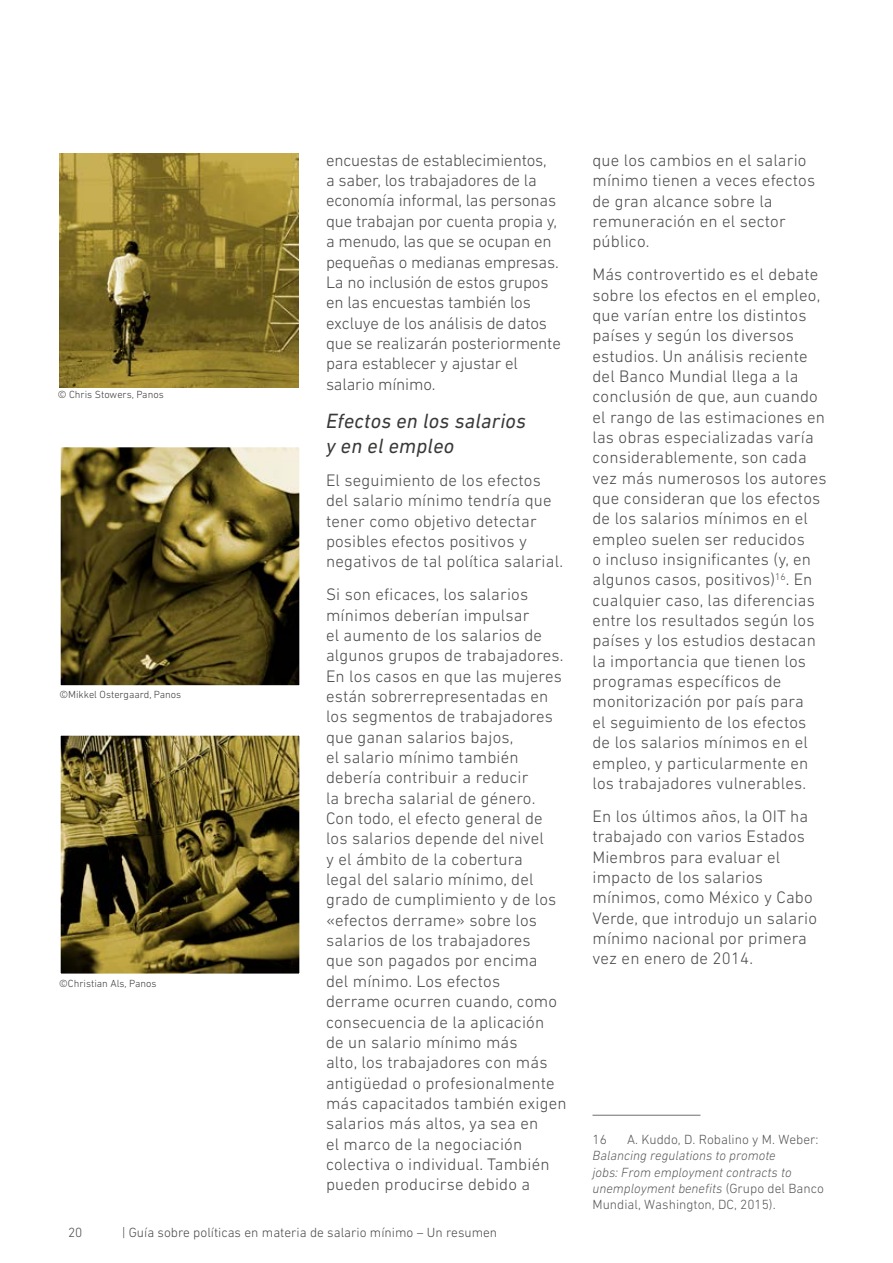
<style>
.page{position:relative;width:893px;height:1263px;background:#fff}
.page>*{position:absolute;margin:0;border:0;box-sizing:border-box;transform-origin:0 0}
.t1{font:italic 21px/25.2px "DIN Next LT Pro";letter-spacing:.01em;color:#3a3938}
.t2{font:300 16.95px/20.4px "DIN Next LT Pro";letter-spacing:.01em;color:#4a4a49}
.t3{font:300 16.95px/20.4px "DIN Next LT Pro";letter-spacing:-.01em;color:#4a4a49}
.t4{font:italic 300 13.5px/16.2px "DIN Next LT Pro";color:#575756}
.t5{font:300 13.5px "DIN Next LT Pro";color:#4a4a49}
.t6{font:300 13.5px "DIN Next LT Pro";color:#575756}
.t7{font:300 10.5px "DIN Next LT Pro";color:#3c3c3b}
.s1{font-style:normal}
</style>
<div class="page">
<hr style="left:592px;top:1115px;width:108px;height:1px;background:#706f6f">
<img style="left:59px;top:153px;width:240px;height:235px">
<img style="left:62px;top:448px;width:236px;height:236px">
<div style="left:58px;top:444px;width:244px;height:244px;border:3px solid #fff"></div>
<img style="left:62px;top:737px;width:236px;height:235px">
<div style="left:58px;top:733px;width:244px;height:243px;border:3px solid #fff"></div>
<p class="t7" style="left:58px;top:388px;width:108px">© Chris Stowers, Panos</p>
<p class="t7" style="left:59px;top:689px;width:123px">©Mikkel Ostergaard, Panos</p>
<p class="t7" style="left:59px;top:977px;width:99px">©Christian Als, Panos</p>
<p class="t3" style="left:326px;top:150px;width:236px">encuestas de establecimientos,<br>a saber, los trabajadores de la economía informal, las personas que trabajan por cuenta propia y, a menudo, las que se ocupan en pequeñas o medianas empresas.<br>La no inclusión de estos grupos en las encuestas también los excluye de los análisis de datos que se realizarán posteriormente para establecer y ajustar el salario mínimo.</p>
<p class="t1" style="left:326px;top:407px;width:202px">Efectos en los salarios y en el empleo</p>
<p class="t2" style="left:326px;top:470px;width:239px">El seguimiento de los efectos del salario mínimo tendría que tener como objetivo detectar posibles efectos positivos y negativos de tal política salarial.</p>
<p class="t2" style="left:326px;top:584px;width:242px">Si son eficaces, los salarios mínimos deberían impulsar<br>el aumento de los salarios de algunos grupos de trabajadores.<br>En los casos en que las mujeres están sobrerrepresentadas en los segmentos de trabajadores que ganan salarios bajos,<br>el salario mínimo también debería contribuir a reducir<br>la brecha salarial de género.<br>Con todo, el efecto general de los salarios depende del nivel<br>y el ámbito de la cobertura<br>legal del salario mínimo, del grado de cumplimiento y de los «efectos derrame» sobre los salarios de los trabajadores<br>que son pagados por encima<br>del mínimo. Los efectos derrame ocurren cuando, como consecuencia de la aplicación<br>de un salario mínimo más<br>alto, los trabajadores con más antigüedad o profesionalmente más capacitados también exigen salarios más altos, ya sea en<br>el marco de la negociación colectiva o individual. También pueden producirse debido a</p>
<p class="t5" style="left:68px;top:1224px;width:16px">20</p>
<p class="t5" style="left:122px;top:1224px;width:377px">| Guía sobre políticas en materia de salario mínimo – Un resumen</p>
<p class="t2" style="left:592px;top:150px;width:224px">que los cambios en el salario mínimo tienen a veces efectos de gran alcance sobre la remuneración en el sector público.</p>
<p class="t2" style="left:592px;top:264px;width:236px">Más controvertido es el debate sobre los efectos en el empleo, que varían entre los distintos países y según los diversos estudios. Un análisis reciente del Banco Mundial llega a la conclusión de que, aun cuando el rango de las estimaciones en las obras especializadas varía considerablemente, son cada vez más numerosos los autores que consideran que los efectos de los salarios mínimos en el empleo suelen ser reducidos<br>o incluso insignificantes (y, en algunos casos, positivos)<sup>16</sup>. En cualquier caso, las diferencias entre los resultados según los países y los estudios destacan la importancia que tienen los programas específicos de monitorización por país para<br>el seguimiento de los efectos de los salarios mínimos en el empleo, y particularmente en los trabajadores vulnerables.</p>
<p class="t2" style="left:592px;top:806px;width:226px">En los últimos años, la OIT ha trabajado con varios Estados<br>Miembros para evaluar el impacto de los salarios mínimos, como México y Cabo<br>Verde, que introdujo un salario mínimo nacional por primera vez en enero de 2014.</p>
<p class="t6" style="left:592px;top:1132px;width:16px">16</p>
<p class="t6" style="left:627px;top:1132px;width:193px">A. Kuddo, D. Robalino y M. Weber:</p>
<p class="t4" style="left:592px;top:1147px;width:233px">Balancing regulations to promote<br>jobs: From employment contracts to unemployment benefits <span class="s1">(Grupo del Banco Mundial, Washington, DC, 2015).</span></p>
</div>
